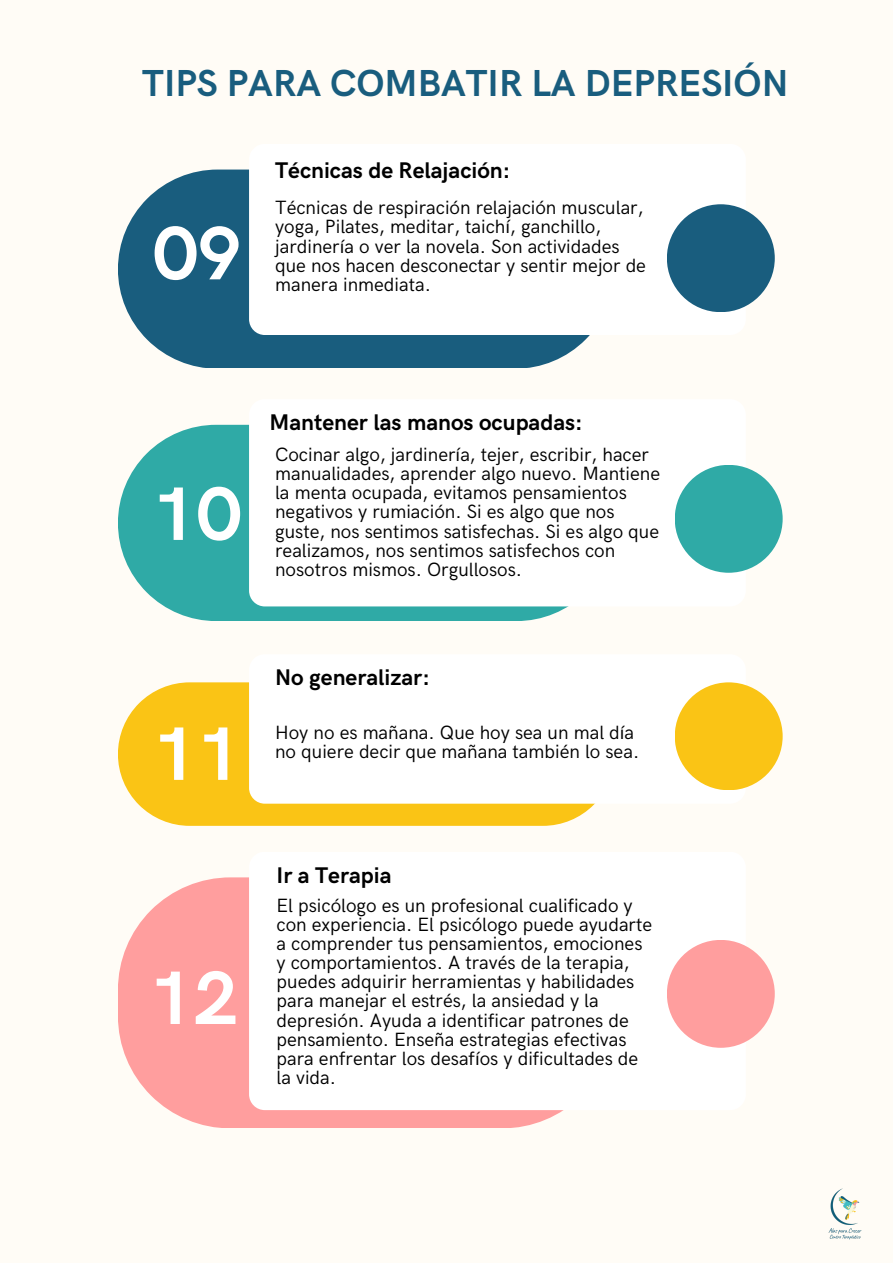
<style>
.page{position:relative;width:893px;height:1264px;background:#fff}
.page>*{position:absolute;margin:0;border:0;box-sizing:border-box;transform-origin:0 0}
.t1{font:700 75.9px "HK Grotesk";color:#fff}
.t2{font:700 37.65px "HK Grotesk";color:#195d7e}
.t3{font:700 22.65px "HK Grotesk";color:#000}
.t4{font:19.2px/19px "HK Grotesk";color:#000}
</style>
<div class="page">
<div style="left:0;top:0;width:892px;height:1262px;background:#fffcf6"></div>
<svg style="left:118px;top:169px;width:472px;height:199px;fill:#195d7e"></svg>
<div style="left:249px;top:144px;width:496px;height:191px;background:#fff;border-radius:16px"></div>
<div style="left:666px;top:204px;width:108px;height:108px;background:#195d7e;border-radius:50%"></div>
<svg style="left:118px;top:425px;width:451px;height:196px;fill:#2faaa6"></svg>
<div style="left:249px;top:399px;width:496px;height:207px;background:#fff;border-radius:16px"></div>
<div style="left:674px;top:465px;width:108px;height:107px;background:#2faaa6;border-radius:50%"></div>
<svg style="left:118px;top:682px;width:477px;height:143px;fill:#fac415"></svg>
<div style="left:249px;top:654px;width:496px;height:149px;background:#fff;border-radius:16px"></div>
<div style="left:674px;top:682px;width:108px;height:108px;background:#fac415;border-radius:50%"></div>
<svg style="left:118px;top:877px;width:446px;height:250px;fill:#ff9e9e"></svg>
<div style="left:249px;top:851px;width:496px;height:259px;background:#fff;border-radius:16px"></div>
<div style="left:666px;top:939px;width:108px;height:108px;background:#ff9e9e;border-radius:50%"></div>
<img style="left:828px;top:1188px;width:34px;height:52px">
<p class="t2" style="left:142px;top:62px;width:647px">TIPS PARA COMBATIR LA DEPRESIÓN</p>
<p class="t1" style="left:153px;top:211px;width:90px">09</p>
<p class="t3" style="left:275px;top:158px;width:237px">Técnicas de Relajación:</p>
<p class="t4" style="left:275px;top:199px;width:372px">Técnicas de respiración relajación muscular, yoga, Pilates, meditar, taichí, ganchillo, jardinería o ver la novela. Son actividades que nos hacen desconectar y sentir mejor de manera inmediata.</p>
<p class="t1" style="left:153px;top:471px;width:90px">10</p>
<p class="t3" style="left:269px;top:409px;width:315px">Mantener las manos ocupadas:</p>
<p class="t4" style="left:275px;top:446px;width:386px">Cocinar algo, jardinería, tejer, escribir, hacer manualidades, aprender algo nuevo. Mantiene la menta ocupada, evitamos pensamientos negativos y rumiación. Si es algo que nos guste, nos sentimos satisfechas. Si es algo que realizamos, nos sentimos satisfechos con nosotros mismos. Orgullosos.</p>
<p class="t3" style="left:275px;top:664px;width:156px">No generalizar:</p>
<p class="t1" style="left:153px;top:711px;width:90px">11</p>
<p class="t4" style="left:275px;top:723px;width:365px">Hoy no es mañana. Que hoy sea un mal día no quiere decir que mañana también lo sea.</p>
<p class="t1" style="left:150px;top:955px;width:90px">12</p>
<p class="t3" style="left:276px;top:862px;width:116px">Ir a Terapia</p>
<p class="t4" style="left:276px;top:896px;width:377px">El psicólogo es un profesional cualificado y con experiencia. El psicólogo puede ayudarte a comprender tus pensamientos, emociones y comportamientos. A través de la terapia, puedes adquirir herramientas y habilidades para manejar el estrés, la ansiedad y la depresión. Ayuda a identificar patrones de pensamiento. Enseña estrategias efectivas para enfrentar los desafíos y dificultades de la vida.</p>
</div>
